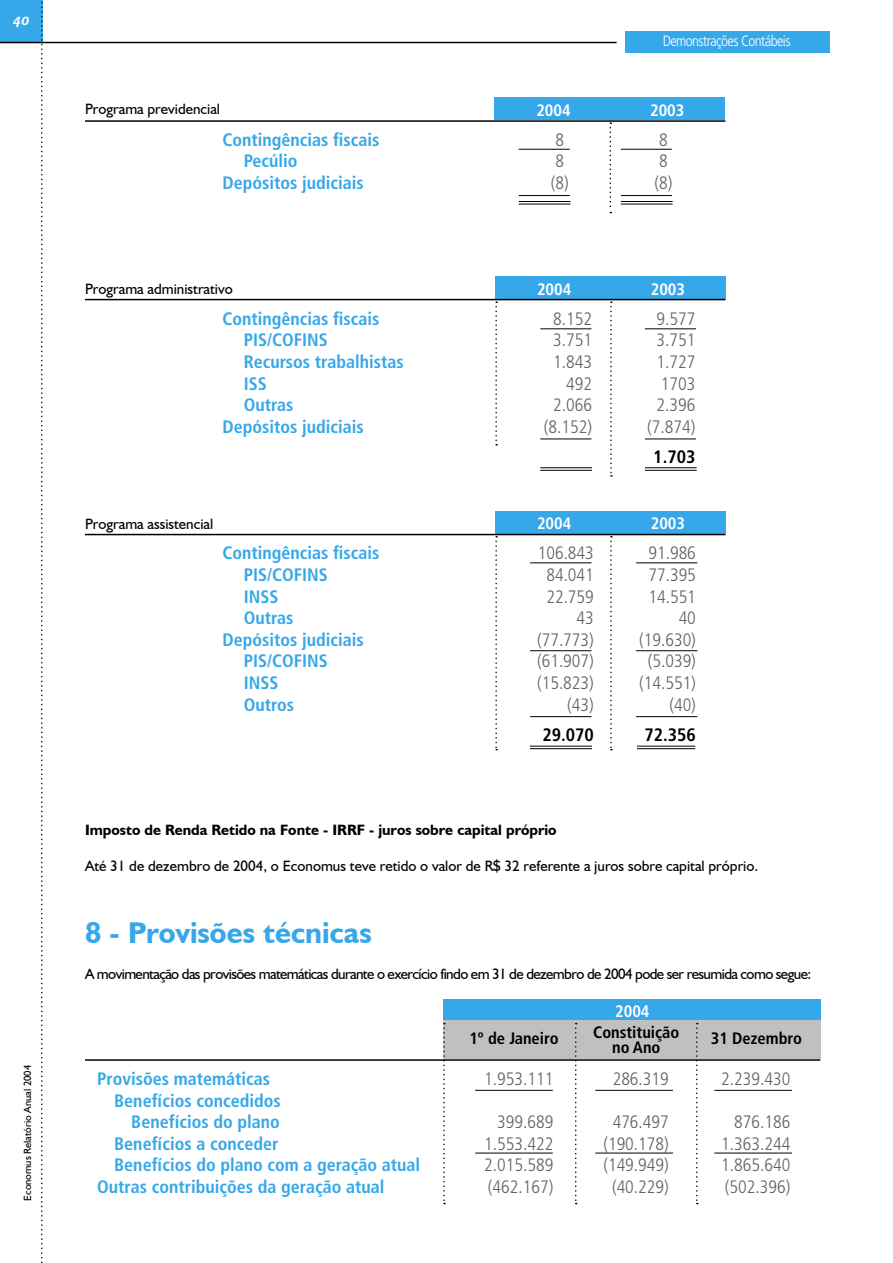
<style>
.page{position:relative;width:893px;height:1263px;background:#fff}
.page>*{position:absolute;margin:0;border:0;box-sizing:border-box;transform-origin:0 0}
.t1{font:700 30px "Humanist 521 BT";color:#36a7e9}
.t2{font:700 condensed 18px/21.6px "Frutiger";color:#36a7e9;text-align:right}
.t3{font:300 condensed 18px/21.6px "Frutiger";color:#636363;text-align:right}
.t4{font:700 condensed 18px "Frutiger";color:#000}
.t5{font:18px "Cronos MM Sw 574 12";color:#fff}
.t6{font:700 condensed 16.5px/15px "Frutiger";color:#000;text-align:center}
.t7{font:700 condensed 16.5px "Frutiger";color:#fff}
.t8{font:15px "Humanist 521 BT";color:#000}
.t9{font:15px "Humanist 521 BT";letter-spacing:-.04em;color:#000}
.t10{font:700 15px "Humanist 521 BT";color:#000}
.t11{font:300 condensed 15px "Frutiger";letter-spacing:-.04em;color:#fff}
.t12{font:10.5px "Humanist 521 BT";color:#000}
</style>
<div class="page">
<div style="left:0;top:0;width:43px;height:43px;background:#36a7e9"></div>
<svg style="left:41px;top:2px;width:2px;height:1261px"></svg>
<div style="left:495px;top:98px;width:230px;height:22px;background:#36a7e9"></div>
<svg style="left:610px;top:122px;width:1px;height:91px"></svg>
<div style="left:495px;top:277px;width:231px;height:22px;background:#36a7e9"></div>
<svg style="left:610px;top:301px;width:2px;height:176px"></svg>
<div style="left:495px;top:511px;width:231px;height:23px;background:#36a7e9"></div>
<svg style="left:610px;top:536px;width:2px;height:214px"></svg>
<div style="left:443px;top:999px;width:377px;height:22px;background:#36a7e9"></div>
<div style="left:443px;top:1021px;width:377px;height:38px;background:#c0c0c0"></div>
<svg style="left:575px;top:1023px;width:2px;height:181px"></svg>
<svg style="left:696px;top:1023px;width:2px;height:181px"></svg>
<hr style="left:0;top:42px;width:617px;height:1px;background:#000">
<div style="left:625px;top:31px;width:204px;height:21px;background:#36a7e9"></div>
<hr style="left:85px;top:120px;width:640px;height:2px;background:#000">
<hr style="left:85px;top:299px;width:640px;height:1px;background:#000">
<hr style="left:85px;top:534px;width:640px;height:1px;background:#000">
<svg style="left:495px;top:301px;width:2px;height:144px"></svg>
<svg style="left:495px;top:536px;width:2px;height:214px"></svg>
<hr style="left:85px;top:1059px;width:735px;height:2px;background:#000">
<hr style="left:645px;top:467px;width:52px;height:1px;background:#000">
<hr style="left:645px;top:470px;width:52px;height:1px;background:#000">
<hr style="left:519px;top:201px;width:51px;height:1px;background:#000">
<hr style="left:519px;top:204px;width:51px;height:1px;background:#000">
<hr style="left:519px;top:149px;width:51px;height:1px;background:#000">
<hr style="left:621px;top:149px;width:51px;height:1px;background:#000">
<hr style="left:519px;top:195px;width:51px;height:1px;background:#000">
<hr style="left:621px;top:195px;width:51px;height:1px;background:#000">
<hr style="left:621px;top:201px;width:52px;height:1px;background:#000">
<hr style="left:621px;top:204px;width:52px;height:1px;background:#000">
<hr style="left:540px;top:329px;width:51px;height:1px;background:#000">
<hr style="left:645px;top:329px;width:51px;height:1px;background:#000">
<hr style="left:540px;top:439px;width:51px;height:1px;background:#000">
<hr style="left:645px;top:439px;width:51px;height:1px;background:#000">
<hr style="left:540px;top:467px;width:52px;height:1px;background:#000">
<hr style="left:540px;top:470px;width:52px;height:1px;background:#000">
<hr style="left:530px;top:563px;width:61px;height:1px;background:#000">
<hr style="left:636px;top:563px;width:61px;height:1px;background:#000">
<hr style="left:530px;top:650px;width:61px;height:1px;background:#000">
<hr style="left:636px;top:650px;width:61px;height:1px;background:#000">
<hr style="left:530px;top:716px;width:61px;height:1px;background:#000">
<hr style="left:636px;top:716px;width:61px;height:1px;background:#000">
<hr style="left:530px;top:746px;width:62px;height:1px;background:#000">
<hr style="left:530px;top:748px;width:62px;height:1px;background:#000">
<hr style="left:637px;top:746px;width:58px;height:1px;background:#000">
<hr style="left:637px;top:748px;width:58px;height:1px;background:#000">
<svg style="left:443px;top:1023px;width:2px;height:181px"></svg>
<hr style="left:475px;top:1090px;width:78px;height:1px;background:#000">
<hr style="left:595px;top:1090px;width:78px;height:1px;background:#000">
<hr style="left:714px;top:1090px;width:78px;height:1px;background:#000">
<hr style="left:475px;top:1153px;width:78px;height:1px;background:#000">
<hr style="left:595px;top:1153px;width:78px;height:1px;background:#000">
<hr style="left:714px;top:1153px;width:78px;height:1px;background:#000">
<p class="t5" style="left:13px;top:10px;width:18px">40</p>
<p class="t12" style="left:21px;top:1201px;width:137px;rotate:-90deg">Economus Relatório Anual 2004</p>
<p class="t11" style="left:663px;top:33px;width:129px">Demonstrações Contábeis</p>
<p class="t8" style="left:85px;top:100px;width:137px">Programa previdencial</p>
<p class="t7" style="left:536px;top:100px;width:36px">2004</p>
<p class="t7" style="left:650px;top:100px;width:36px">2003</p>
<p class="t2" style="left:223px;top:129px;width:159px">Contingências fiscais</p>
<p class="t2" style="left:244px;top:150px;width:55px">Pecúlio</p>
<p class="t2" style="left:223px;top:172px;width:143px">Depósitos judiciais</p>
<p class="t3" style="left:551px;top:129px;width:19px;text-align:left">8<br>8 (8)</p>
<p class="t3" style="left:654px;top:129px;width:19px;text-align:left">8<br>8 (8)</p>
<p class="t8" style="left:85px;top:280px;width:149px">Programa administrativo</p>
<p class="t7" style="left:537px;top:279px;width:36px">2004</p>
<p class="t7" style="left:651px;top:279px;width:36px">2003</p>
<p class="t2" style="left:223px;top:308px;width:159px">Contingências fiscais</p>
<p class="t2" style="left:244px;top:329px;width:86px">PIS/COFINS</p>
<p class="t2" style="left:244px;top:351px;width:162px">Recursos trabalhistas</p>
<p class="t2" style="left:244px;top:373px;width:25px">ISS</p>
<p class="t2" style="left:244px;top:394px;width:51px">Outras</p>
<p class="t2" style="left:223px;top:416px;width:143px">Depósitos judiciais</p>
<p class="t3" style="left:544px;top:308px;width:50px">8.152<br>3.751<br>1.843<br>492<br>2.066 (8.152)</p>
<p class="t3" style="left:647px;top:308px;width:50px">9.577<br>3.751<br>1.727<br>1703<br>2.396 (7.874)</p>
<p class="t4" style="left:653px;top:446px;width:44px">1.703</p>
<p class="t8" style="left:85px;top:514px;width:130px">Programa assistencial</p>
<p class="t7" style="left:537px;top:514px;width:36px">2004</p>
<p class="t7" style="left:651px;top:514px;width:36px">2003</p>
<p class="t2" style="left:223px;top:542px;width:159px">Contingências fiscais</p>
<p class="t2" style="left:244px;top:564px;width:86px">PIS/COFINS</p>
<p class="t2" style="left:244px;top:586px;width:36px">INSS</p>
<p class="t2" style="left:244px;top:607px;width:51px">Outras</p>
<p class="t2" style="left:223px;top:629px;width:143px">Depósitos judiciais</p>
<p class="t2" style="left:244px;top:650px;width:86px">PIS/COFINS</p>
<p class="t2" style="left:244px;top:672px;width:36px">INSS</p>
<p class="t2" style="left:244px;top:694px;width:52px">Outros</p>
<p class="t3" style="left:537px;top:543px;width:58px">106.843<br>84.041<br>22.759<br>43 (77.773) (61.907) (15.823) (43)</p>
<p class="t4" style="left:542px;top:724px;width:53px">29.070</p>
<p class="t3" style="left:639px;top:543px;width:58px">91.986<br>77.395<br>14.551<br>40 (19.630) (5.039) (14.551) (40)</p>
<p class="t4" style="left:644px;top:724px;width:53px">72.356</p>
<p class="t10" style="left:85px;top:820px;width:473px">Imposto de Renda Retido na Fonte - IRRF - juros sobre capital próprio</p>
<p class="t8" style="left:85px;top:856px;width:675px">Até 31 de dezembro de 2004, o Economus teve retido o valor de R$ 32 referente a juros sobre capital próprio.</p>
<h1 class="t1" style="left:85px;top:914px;width:288px">8 - Provisões técnicas</h1>
<p class="t9" style="left:85px;top:964px;width:728px">A movimentação das provisões matemáticas durante o exercício findo em 31 de dezembro de 2004 pode ser resumida como segue:</p>
<p class="t7" style="left:615px;top:1001px;width:36px">2004</p>
<p class="t6" style="left:469px;top:1031px;width:91px">1º de Janeiro</p>
<p class="t6" style="left:593px;top:1025px;width:88px">Constituição no Ano</p>
<p class="t6" style="left:711px;top:1031px;width:93px">31 Dezembro</p>
<p class="t2" style="left:97px;top:1068px;width:174px">Provisões matemáticas</p>
<p class="t3" style="left:484px;top:1068px;width:71px">1.953.111</p>
<p class="t3" style="left:613px;top:1068px;width:58px">286.319</p>
<p class="t3" style="left:721px;top:1068px;width:71px">2.239.430</p>
<p class="t2" style="left:114px;top:1089px;width:168px">Benefícios concedidos<br>Benefícios do plano</p>
<p class="t3" style="left:497px;top:1111px;width:58px">399.689</p>
<p class="t3" style="left:613px;top:1111px;width:58px">476.497</p>
<p class="t3" style="left:734px;top:1111px;width:58px">876.186</p>
<p class="t2" style="left:114px;top:1133px;width:166px">Benefícios a conceder</p>
<p class="t3" style="left:484px;top:1133px;width:71px">1.553.422</p>
<p class="t3" style="left:603px;top:1133px;width:67px">(190.178)</p>
<p class="t3" style="left:721px;top:1133px;width:71px">1.363.244</p>
<p class="t2" style="left:114px;top:1154px;width:307px">Benefícios do plano com a geração atual</p>
<p class="t3" style="left:484px;top:1154px;width:71px">2.015.589</p>
<p class="t3" style="left:603px;top:1154px;width:67px">(149.949)</p>
<p class="t3" style="left:721px;top:1154px;width:71px">1.865.640</p>
<p class="t2" style="left:97px;top:1176px;width:289px">Outras contribuições da geração atual</p>
<p class="t3" style="left:488px;top:1176px;width:67px">(462.167)</p>
<p class="t3" style="left:612px;top:1176px;width:58px">(40.229)</p>
<p class="t3" style="left:725px;top:1176px;width:67px">(502.396)</p>
</div>
